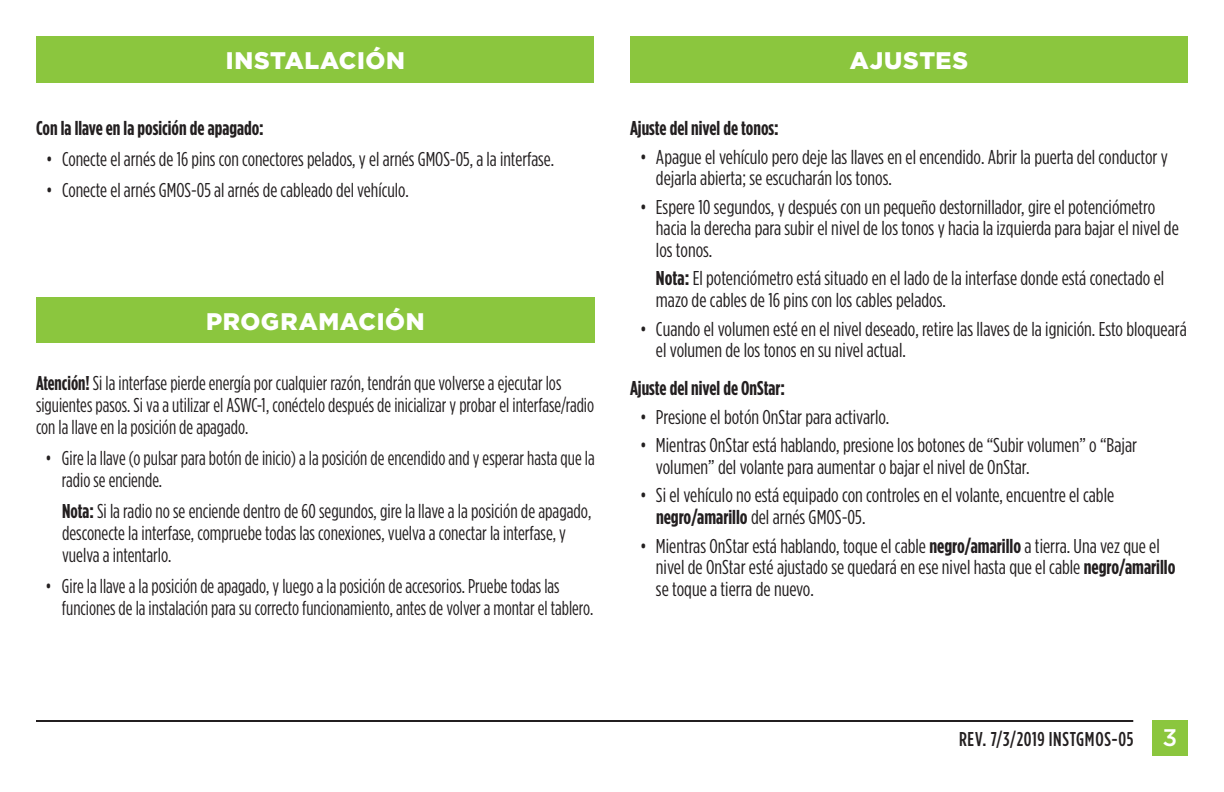
<style>
.page{position:relative;width:1224px;height:792px;background:#fff}
.page>*{position:absolute;margin:0;border:0;box-sizing:border-box;transform-origin:0 0}
.t1{font:900 24px "Gotham";letter-spacing:.025em;color:#fff}
.t2{font:20px/21.6px "Gotham Condensed";color:#231f20}
.t3{font:20px/22px "Gotham Condensed";color:#231f20;scale:.96 1}
.t4{font:700 20px "Gotham Condensed";color:#231f20}
.t5{font:500 20px "Gotham Condensed";letter-spacing:.03em;color:#231f20}
.s1{font-weight:700}
.s2{font-family:"Gotham";font-size:24px;color:#fff}
</style>
<div class="page">
<div style="left:36px;top:36px;width:1152px;height:46px;background:#8bc63e"></div>
<div style="left:1152px;top:720px;width:36px;height:36px;background:#8bc63e"></div>
<hr style="left:36px;top:720px;width:1097px;height:2px;background:#231f20">
<div style="left:595px;top:35px;width:35px;height:48px;background:#fff"></div>
<div style="left:36px;top:297px;width:559px;height:45px;background:#8bc63e"></div>
<p class="t1" style="left:226px;top:47px;width:181px">INSTALACIÓN</p>
<p class="t4" style="left:36px;top:117px;width:229px">Con la llave en la posición de apagado:</p>
<p class="t2" style="left:46px;top:148px;width:510px">• Conecte el arnés de 16 pins con conectores pelados, y el arnés GMOS-05, a la interfase.</p>
<p class="t2" style="left:46px;top:179px;width:364px">• Conecte el arnés GMOS-05 al arnés de cableado del vehículo.</p>
<p class="t1" style="left:206px;top:308px;width:220px">PROGRAMACIÓN</p>
<p class="t3" style="left:36px;top:372px;width:583px"><span class="s1">Atención!</span> Si la interfase pierde energía por cualquier razón, tendrán que volverse a ejecutar los siguientes pasos. Si va a utilizar el ASWC-1, conéctelo después de inicializar y probar el interfase/radio con la llave en la posición de apagado.</p>
<p class="t3" style="left:62px;top:447px;width:556px;text-indent:-16px">• Gire la llave (o pulsar para botón de inicio) a la posición de encendido and y esperar hasta que la radio se enciende.</p>
<p class="t2" style="left:62px;top:500px;width:531px"><span class="s1">Nota:</span> Si la radio no se enciende dentro de 60 segundos, gire la llave a la posición de apagado, desconecte la interfase, compruebe todas las conexiones, vuelva a conectar la interfase, y vuelva a intentarlo.</p>
<p class="t3" style="left:62px;top:575px;width:555px;text-indent:-16px">• Gire la llave a la posición de apagado, y luego a la posición de accesorios. Pruebe todas las funciones de la instalación para su correcto funcionamiento, antes de volver a montar el tablero.</p>
<p class="t1" style="left:850px;top:47px;width:120px">AJUSTES</p>
<p class="t4" style="left:630px;top:117px;width:150px">Ajuste del nivel de tonos:</p>
<p class="t2" style="left:656px;top:145px;width:513px;text-indent:-16px">• Apague el vehículo pero deje las llaves en el encendido. Abrir la puerta del conductor y dejarla abierta; se escucharán los tonos.</p>
<p class="t2" style="left:656px;top:196px;width:524px;text-indent:-16px">• Espere 10 segundos, y después con un pequeño destornillador, gire el potenciómetro hacia la derecha para subir el nivel de los tonos y hacia la izquierda para bajar el nivel de los tonos.</p>
<p class="t2" style="left:656px;top:267px;width:510px"><span class="s1">Nota:</span> El potenciómetro está situado en el lado de la interfase donde está conectado el mazo de cables de 16 pins con los cables pelados.</p>
<p class="t2" style="left:656px;top:318px;width:532px;text-indent:-16px">• Cuando el volumen esté en el nivel deseado, retire las llaves de la ignición. Esto bloqueará el volumen de los tonos en su nivel actual.</p>
<p class="t4" style="left:630px;top:377px;width:157px">Ajuste del nivel de OnStar:</p>
<p class="t2" style="left:640px;top:405px;width:251px">• Presione el botón OnStar para activarlo.</p>
<p class="t2" style="left:656px;top:434px;width:483px;text-indent:-16px">• Mientras OnStar está hablando, presione los botones de “Subir volumen” o “Bajar volumen” del volante para aumentar o bajar el nivel de OnStar.</p>
<p class="t2" style="left:656px;top:484px;width:460px;text-indent:-16px">• Si el vehículo no está equipado con controles en el volante, encuentre el cable <span class="s1">negro/amarillo</span> del arnés GMOS-05.</p>
<p class="t2" style="left:656px;top:535px;width:521px;text-indent:-16px">• Mientras OnStar está hablando, toque el cable <span class="s1">negro/amarillo</span> a tierra. Una vez que el nivel de OnStar esté ajustado se quedará en ese nivel hasta que el cable <span class="s1">negro/amarillo </span>se toque a tierra de nuevo.</p>
<p class="t5" style="left:959px;top:728px;width:220px">REV. 7/3/2019 INSTGMOS-05 <span class="s2">3</span></p>
</div>
